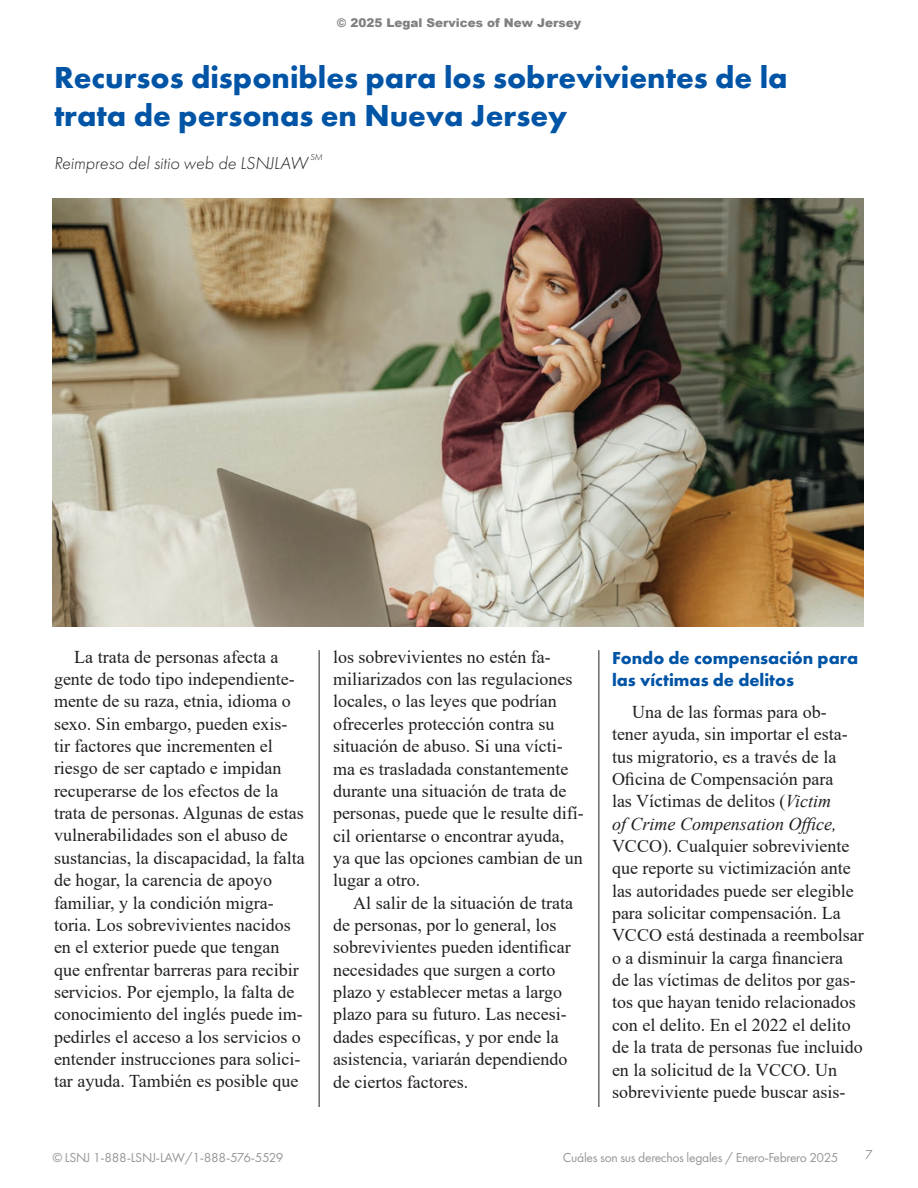
<style>
.page{position:relative;width:918px;height:1188px;background:#fff}
.page>*{position:absolute;margin:0;border:0;box-sizing:border-box;transform-origin:0 0}
.t1{font:700 31.5px/37.8px "Futura PT";color:#0054a6}
.t2{font:18px/22.4px "Times New Roman";color:#231f20}
.t3{font:700 18px/22.4px "Futura PT";color:#0054a6}
.t4{font:italic 300 18px "Futura PT";color:#231f20}
.t5{font:13.5px "Futura PT";letter-spacing:-.02em;color:#949698}
.t6{font:900 12px "Arial";color:#808080}
.t7{font:italic 300 9px "Futura PT";color:#231f20}
.s1{font-style:italic}
</style>
<div class="page">
<hr style="left:319px;top:650px;width:1px;height:457px;background:#231f20">
<hr style="left:598px;top:650px;width:1px;height:457px;background:#231f20">
<img style="left:52px;top:199px;width:812px;height:427px">
<p class="t6" style="left:337px;top:14px;width:246px">© 2025 Legal Services of New Jersey</p>
<h1 class="t1" style="left:54px;top:58px;width:735px">Recursos disponibles para los sobrevivientes de la trata de personas en Nueva Jersey</h1>
<p class="t4" style="left:54px;top:153px;width:256px">Reimpreso del sitio web de LSNJLAW</p>
<p class="t7" style="left:310px;top:152px;width:14px">SM</p>
<p class="t2" style="left:54px;top:645px;width:252px;text-indent:20px">La trata de personas afecta a gente de todo tipo independiente&shy;mente de su raza, etnia, idioma o sexo. Sin embargo, pueden exis&shy;tir factores que incrementen el riesgo de ser captado e impidan recuperarse de los efectos de la trata de personas. Algunas de estas vulnerabilidades son el abuso de sustancias, la discapacidad, la falta de hogar, la carencia de apoyo familiar, y la condición migra&shy;toria. Los sobrevivientes nacidos en el exterior puede que tengan que enfrentar barreras para recibir servicios. Por ejemplo, la falta de conocimiento del inglés puede im&shy;pedirles el acceso a los servicios o entender instrucciones para solici&shy;tar ayuda. También es posible que</p>
<p class="t2" style="left:333px;top:645px;width:252px">los sobrevivientes no estén fa&shy;miliarizados con las regulaciones locales, o las leyes que podrían ofrecerles protección contra su situación de abuso. Si una vícti&shy;ma es trasladada constantemente durante una situación de trata de personas, puede que le resulte difí&shy;cil orientarse o encontrar ayuda, ya que las opciones cambian de un lugar a otro.</p>
<p class="t2" style="left:333px;top:891px;width:242px;text-indent:20px">Al salir de la situación de trata de personas, por lo general, los sobrevivientes pueden identificar necesidades que surgen a corto plazo y establecer metas a largo plazo para su futuro. Las necesi&shy;dades específicas, y por ende la asistencia, variarán dependiendo de ciertos factores.</p>
<p class="t3" style="left:612px;top:646px;width:248px">Fondo de compensación para las víctimas de delitos</p>
<p class="t2" style="left:612px;top:700px;width:237px;text-indent:20px">Una de las formas para ob&shy;tener ayuda, sin importar el esta&shy;tus migratorio, es a través de la<br>Oficina de Compensación para las Víctimas de delitos (<span class="s1">Victim of Crime Compensation Office,</span></p>
<p class="t2" style="left:612px;top:834px;width:253px">VCCO). Cualquier sobreviviente que reporte su victimización ante las autoridades puede ser elegible para solicitar compensación. La VCCO está destinada a reembolsar o a disminuir la carga financiera de las víctimas de delitos por gas&shy;tos que hayan tenido relacionados con el delito. En el 2022 el delito de la trata de personas fue incluido en la solicitud de la VCCO. Un sobreviviente puede buscar asis-</p>
<p class="t5" style="left:52px;top:1149px;width:233px">© LSNJ 1-888-LSNJ-LAW/1-888-576-5529</p>
<p class="t5" style="left:563px;top:1149px;width:277px">Cuáles son sus derechos legales / Enero-Febrero 2025</p>
<p class="t5" style="left:865px;top:1147px;width:9px">7</p>
</div>
